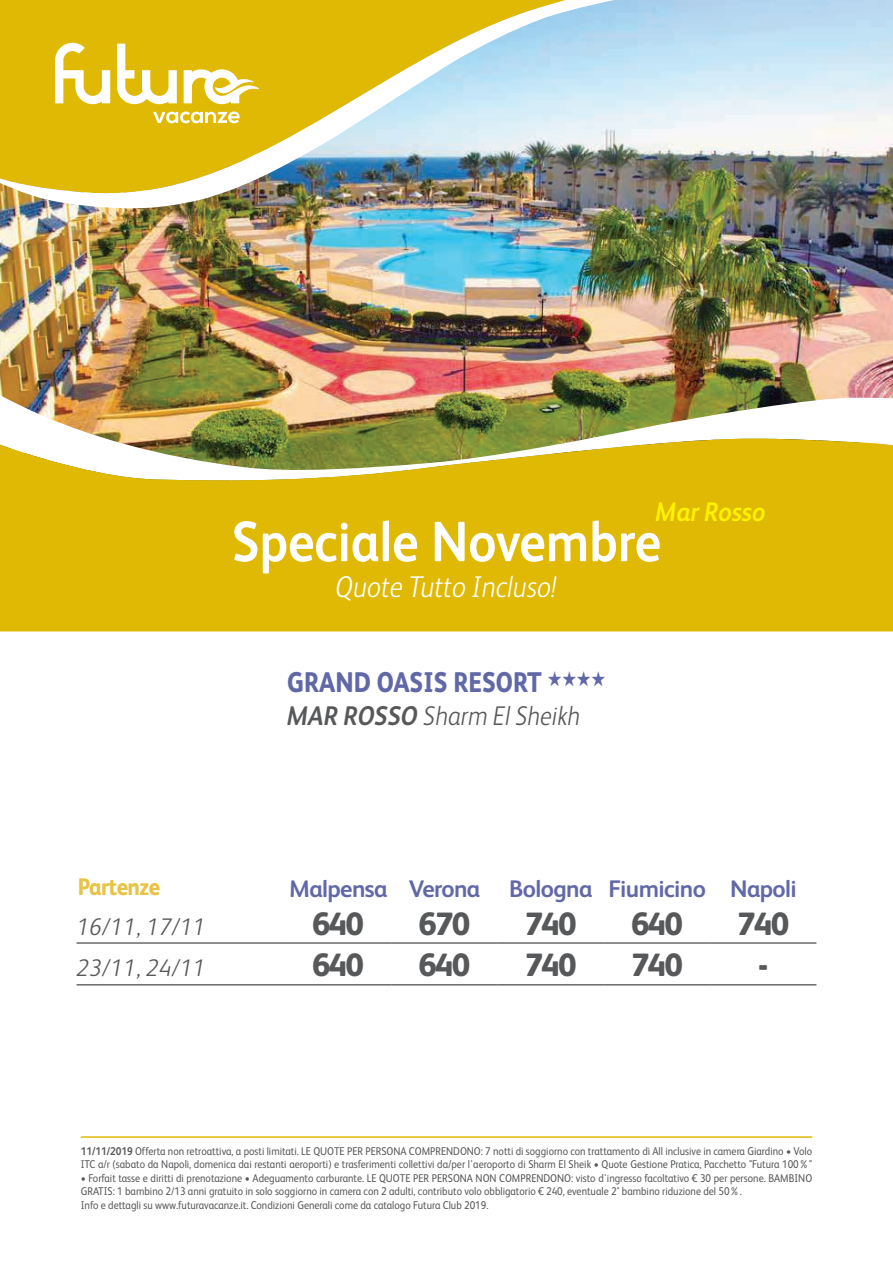
<style>
.page{position:relative;width:893px;height:1263px;background:#fff}
.page>*{position:absolute;margin:0;border:0;box-sizing:border-box;transform-origin:0 0}
.t1{font:700 57px "FS Albert";color:#fff;scale:.9 1}
.t2{font:800 32.25px "FS Albert";letter-spacing:-.05em;color:#57585a}
.t3{font:italic 300 30px "FS Albert";color:#fff;scale:.9 1}
.t4{font:800 28.5px "FS Albert";color:#6168a7;scale:.85 1}
.t5{font:italic 300 27px "FS Albert";color:#57585a;scale:.9 1}
.t6{font:italic 700 27px "FS Albert";color:#fff101;scale:.9 1}
.t7{font:700 24px "FS Albert";letter-spacing:-.025em;color:#6168a7}
.t8{font:italic 300 24px "FS Albert";color:#57585a}
.t9{font:800 24px "FS Albert";color:#e7c447;scale:.9 1}
.t10{font:11.25px/13.5px "FS Albert";color:#57585a;scale:.9 1}
.s1{font-weight:700}
</style>
<div class="page">
<img style="left:0;top:210px;width:893px;height:179px">
<img style="left:0;top:389px;width:893px;height:48px">
<svg style="left:0;top:437px;width:893px;height:194px;background:#dbb916"></svg>
<img style="left:0;top:0;width:893px;height:210px">
<hr style="left:77px;top:943px;width:208px;height:1px;background:#231f20">
<hr style="left:285px;top:943px;width:106px;height:1px;background:#231f20">
<hr style="left:391px;top:943px;width:106px;height:1px;background:#231f20">
<hr style="left:497px;top:943px;width:107px;height:1px;background:#231f20">
<hr style="left:604px;top:943px;width:106px;height:1px;background:#231f20">
<hr style="left:710px;top:943px;width:106px;height:1px;background:#231f20">
<hr style="left:77px;top:984px;width:208px;height:1px;background:#231f20">
<hr style="left:285px;top:984px;width:106px;height:1px;background:#231f20">
<hr style="left:391px;top:984px;width:106px;height:1px;background:#231f20">
<hr style="left:497px;top:984px;width:107px;height:1px;background:#231f20">
<hr style="left:604px;top:984px;width:106px;height:1px;background:#231f20">
<hr style="left:710px;top:984px;width:106px;height:1px;background:#231f20">
<hr style="left:81px;top:1136px;width:731px;height:2px;background:#e0b905">
<svg style="left:55px;top:43px;width:204px;height:80px"></svg>
<h3 class="t6" style="left:655px;top:496px;width:124px">Mar Rosso</h3>
<h1 class="t1" style="left:232px;top:509px;width:478px">Speciale Novembre</h1>
<h3 class="t3" style="left:336px;top:570px;width:248px">Quote Tutto Incluso!</h3>
<h3 class="t4" style="left:287px;top:666px;width:376px">GRAND OASIS RESORT ★★★★</h3>
<h3 class="t5" style="left:287px;top:700px;width:327px"><span class="s1">Mar Rosso</span> Sharm El Sheikh</h3>
<h3 class="t9" style="left:78px;top:873px;width:93px">PARTENZE</h3>
<h3 class="t7" style="left:289px;top:875px;width:509px">Malpensa Verona Bologna Fiumicino Napoli</h3>
<h3 class="t8" style="left:77px;top:913px;width:131px">16/11, 17/11</h3>
<h2 class="t2" style="left:312px;top:904px;width:53px">640</h2>
<h2 class="t2" style="left:418px;top:904px;width:53px">670</h2>
<h2 class="t2" style="left:525px;top:904px;width:53px">740</h2>
<h2 class="t2" style="left:631px;top:904px;width:53px">640</h2>
<h2 class="t2" style="left:737px;top:904px;width:53px">740</h2>
<h3 class="t8" style="left:77px;top:954px;width:131px">23/11, 24/11</h3>
<h2 class="t2" style="left:312px;top:946px;width:53px">640</h2>
<h2 class="t2" style="left:418px;top:946px;width:53px">640</h2>
<h2 class="t2" style="left:525px;top:946px;width:53px">740</h2>
<h2 class="t2" style="left:631px;top:946px;width:53px">740</h2>
<h2 class="t2" style="left:758px;top:946px;width:11px">-</h2>
<p class="t10" style="left:81px;top:1144px;width:814px"><span class="s1">11/11/2019</span> Offerta non retroattiva, a posti limitati. LE QUOTE PER PERSONA COMPRENDONO: 7 notti di soggiorno con trattamento di All inclusive in camera Giardino • Volo<br>ITC a/r (sabato da Napoli, domenica dai restanti aeroporti) e trasferimenti collettivi da/per l'aeroporto di Sharm El Sheik • Quote Gestione Pratica, Pacchetto "Futura 100%"</p>
<p class="t10" style="left:81px;top:1171px;width:814px">• Forfait tasse e diritti di prenotazione • Adeguamento carburante. LE QUOTE PER PERSONA NON COMPRENDONO: visto d'ingresso facoltativo € 30 per persone. BAMBINO<br>GRATIS: 1 bambino 2/13 anni gratuito in solo soggiorno in camera con 2 adulti, contributo volo obbligatorio € 240, eventuale 2° bambino riduzione del 50%.<br>Info e dettagli su www.futuravacanze.it. Condizioni Generali come da catalogo Futura Club 2019.</p>
</div>
